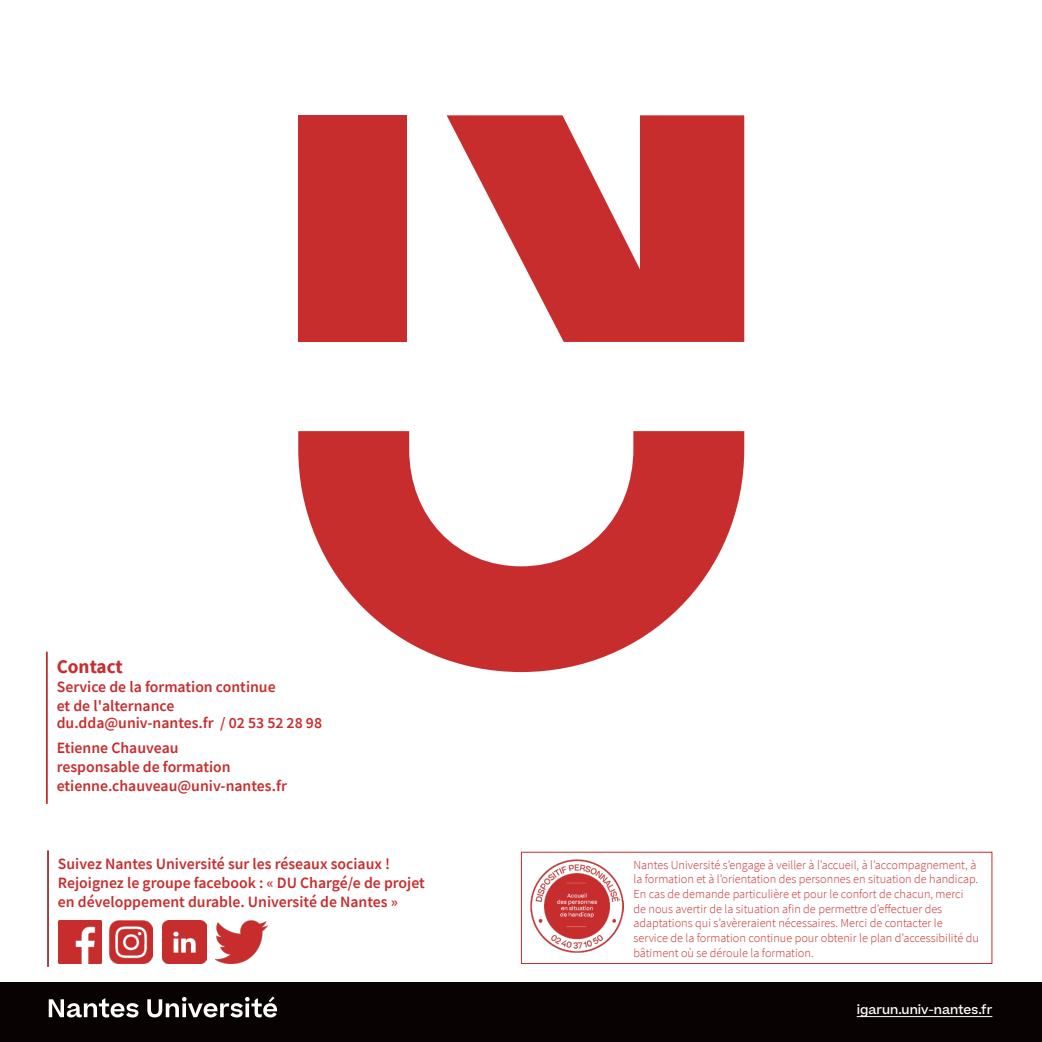
<style>
.page{position:relative;width:1042px;height:1042px;background:#fff}
.page>*{position:absolute;margin:0;border:0;box-sizing:border-box;transform-origin:0 0}
.info_4e_couv{font:700 19.25px "Source Sans Pro";color:#c82d2d}
.info_4e_couv-2{font:600 15.75px/18.9px "Source Sans Pro";color:#c82d2d}
.info{font:300 12.25px/14.7px "Source Sans Pro";color:#c82d2d}
.URL{font:500 12.25px "Beatrice";color:#fff}
</style>
<div class="page">
<svg style="left:298px;top:431px;width:446px;height:241px;fill:#c82d2d"></svg>
<svg style="left:446px;top:115px;width:298px;height:227px;fill:#c82d2d"></svg>
<div style="left:298px;top:115px;width:109px;height:227px;background:#c82d2d"></div>
<img style="left:530px;top:859px;width:93px;height:93px">
<div style="left:521px;top:852px;width:471px;height:112px;border:1px solid #c82d2d"></div>
<hr style="left:46px;top:651px;width:2px;height:153px;background:#b62b2e">
<img style="left:58px;top:920px;width:44px;height:44px">
<hr style="left:47px;top:850px;width:2px;height:117px;background:#9a2b2e">
<img style="left:109px;top:920px;width:44px;height:44px">
<img style="left:163px;top:920px;width:43px;height:44px">
<img style="left:216px;top:920px;width:52px;height:44px">
<div style="left:0;top:982px;width:1042px;height:60px;background:#080302"></div>
<svg style="left:49px;top:996px;width:228px;height:21px"></svg>
<hr style="left:857px;top:1016px;width:135px;height:1px;background:#fff">
<p class="info_4e_couv" style="left:57px;top:654px;width:68px">Contact</p>
<p class="info_4e_couv-2" style="left:57px;top:677px;width:267px;line-height:18.2px">Service de la formation continue<br>et de l'alternance du.dda@univ-nantes.fr / 02 53 52 28 98</p>
<p class="info_4e_couv-2" style="left:57px;top:738px;width:232px">Etienne Chauveau<br>responsable de formation etienne.chauveau@univ-nantes.fr</p>
<p class="info_4e_couv-2" style="left:58px;top:854px;width:368px">Suivez Nantes Université sur les réseaux sociaux !<br>Rejoignez le groupe facebook : « DU Chargé/e de projet en développement durable. Université de Nantes »</p>
<p class="info" style="left:633px;top:857px;width:347px">Nantes Université s’engage à veiller à l’accueil, à l’accompagnement, à la formation et à l’orientation des personnes en situation de handicap.<br>En cas de demande particulière et pour le confort de chacun, merci de nous avertir de la situation afin de permettre d’effectuer des adaptations qui s’avèreraient nécessaires. Merci de contacter le service de la formation continue pour obtenir le plan d’accessibilité du bâtiment où se déroule la formation.</p>
<p class="URL" style="left:857px;top:1001px;width:137px">igarun.univ-nantes.fr</p>
</div>
